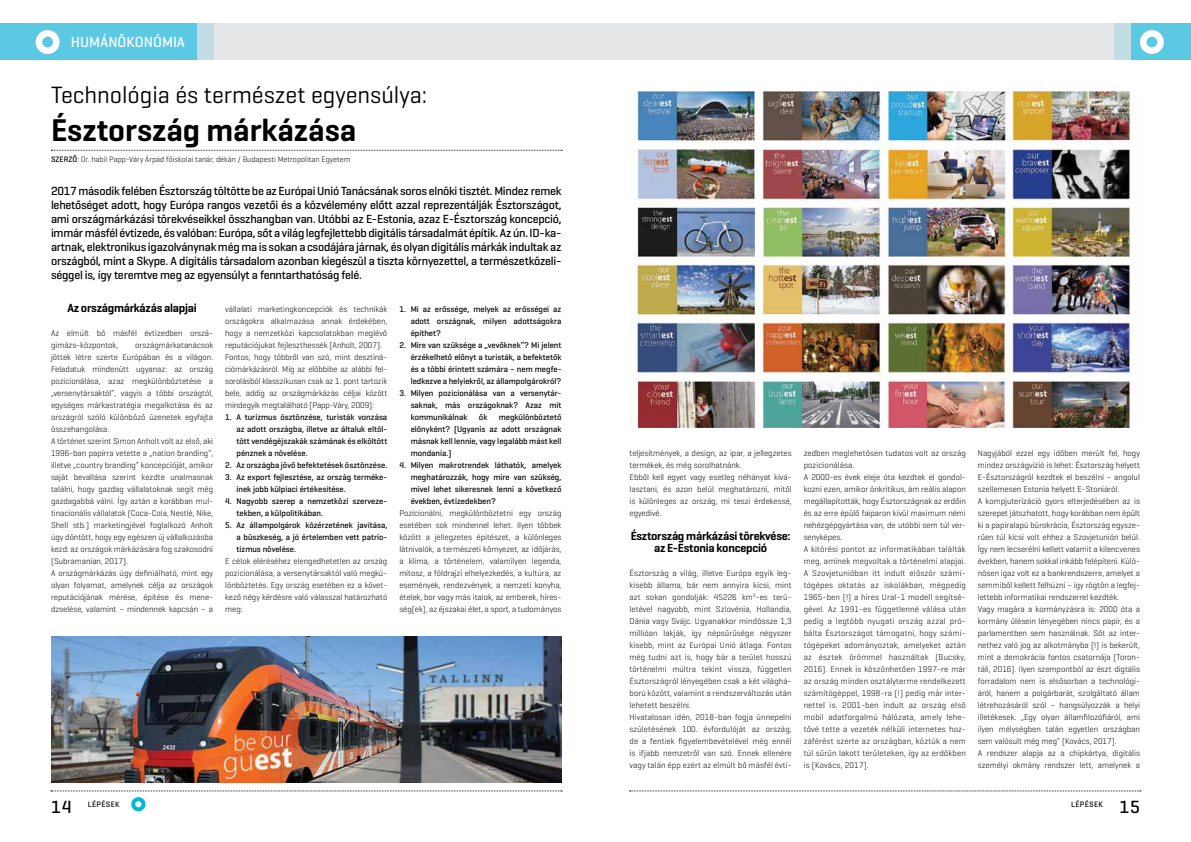
<style>
.page{position:relative;width:1191px;height:842px;background:#fff}
.page>*{position:absolute;margin:0;border:0;box-sizing:border-box;transform-origin:0 0}
.t1{font:600 32px "Geogrotesque";color:#000}
.t2{font:24px "Geogrotesque";color:#000}
.t3{font:500 18px "Geogrotesque";color:#000}
.t4{font:500 15px "Geogrotesque";color:#fff}
.t5{font:500 12px/14px "Geogrotesque";letter-spacing:-.02em;color:#000;text-align:justify}
.t6{font:600 12px/12px "Geogrotesque";letter-spacing:-.02em;color:#000;text-align:center}
.t7{font:300 8.5px/12px "Geogrotesque";color:#000}
.t8{font:300 8.5px/12px "Geogrotesque";letter-spacing:.02em;color:#000}
.t9{font:500 8.5px/12px "Geogrotesque";color:#000;text-align:justify}
.t10{font:300 8px "Geogrotesque";color:#000}
.t11{font:500 8px "Geogrotesque";letter-spacing:.04em;color:#000}
.s1{font-weight:500}
</style>
<div class="page">
<div style="left:595px;top:23px;width:596px;height:37px;background:#e6e7e8"></div>
<div style="left:0;top:23px;width:595px;height:37px;background:#e6e7e8"></div>
<svg style="left:629px;top:791px;width:512px;height:1px"></svg>
<div style="left:28px;top:23px;width:186px;height:37px;background:#c2dde4"></div>
<div style="left:0;top:23px;width:197px;height:37px;background:#5bc9e3"></div>
<svg style="left:36px;top:30px;width:24px;height:24px"></svg>
<svg style="left:51px;top:791px;width:511px;height:20px"></svg>
<div style="left:1114px;top:23px;width:77px;height:37px;background:#c2dde4"></div>
<div style="left:1131px;top:23px;width:60px;height:37px;background:#5bc9e3"></div>
<svg style="left:1140px;top:30px;width:23px;height:24px"></svg>
<svg style="left:51px;top:150px;width:511px;height:1px"></svg>
<img style="left:634px;top:91px;width:502px;height:336px">
<img style="left:51px;top:636px;width:510px;height:146px">
<h3 class="t4" style="left:71px;top:32px;width:116px">HUMÁNÖKONÓMIA</h3>
<h2 class="t2" style="left:51px;top:80px;width:378px">Technológia és természet egyensúlya:</h2>
<h1 class="t1" style="left:51px;top:111px;width:307px">Észtország márkázása</h1>
<p class="t10" style="left:51px;top:155px;width:301px"><span class="s1">SZERZŐ</span>: Dr. habil Papp-Váry Árpád főiskolai tanár, dékán / Budapesti Metropolitan Egyetem</p>
<p class="t5" style="left:51px;top:183px;width:512px">2017 második felében Észtország töltötte be az Európai Unió Tanácsának soros elnöki tisztét. Mindez remek lehetőséget adott, hogy Európa rangos vezetői és a közvélemény előtt azzal reprezentálják Észtországot, ami országmárkázási törekvéseikkel összhangban van. Utóbbi az E-Estonia, azaz E-Észtország koncepció, immár másfél évtizede, és valóban: Európa, sőt a világ legfejlettebb digitális társadalmát építik. Az ún. ID-ka&shy;artnak, elektronikus igazolványnak még ma is sokan a csodájára járnak, és olyan digitális márkák indultak az országból, mint a Skype. A digitális társadalom azonban kiegészül a tiszta környezettel, a természetközeli&shy;séggel is, így teremtve meg az egyensúlyt a fenntarthatóság felé.</p>
<h3 class="t6" style="left:67px;top:302px;width:131px">Az országmárkázás alapjai</h3>
<p class="t7" style="left:51px;top:327px;width:164px">Az elmúlt bő másfél évtizedben orszá&shy;gimázs-központok,</p>
<p class="t7" style="left:225px;top:303px;width:164px">vállalati marketingkoncepciók és technikák országokra alkalmazása annak érdekében, hogy a nemzetközi kapcsolatokban meglévő reputációjukat fejleszthessék (Anholt, 2007).<br>Fontos, hogy többről van szó, mint desztiná&shy;ciómárkázásról. Míg az előbbibe az alábbi fel&shy;sorolásból klasszikusan csak az 1. pont tartozik bele, addig az országmárkázás céljai között mindegyik megtalálható (Papp-Váry, 2009):</p>
<p class="t9" style="left:236px;top:411px;width:152px;text-indent:-11px">1. A turizmus ösztönzése, turisták vonzása az adott országba, illetve az általuk eltöl&shy;tött vendégéjszakák számának és elköltött pénznek a növelése.</p>
<p class="t9" style="left:225px;top:459px;width:164px">2. Az országba jövő befektetések ösztönzése.</p>
<p class="t9" style="left:236px;top:471px;width:152px;text-indent:-11px">3. Az export fejlesztése, az ország terméke&shy;inek jobb külpiaci értékesítése.</p>
<p class="t9" style="left:236px;top:495px;width:152px;text-indent:-11px">4. Nagyobb szerep a nemzetközi szerveze&shy;tekben, a külpolitikában.</p>
<p class="t9" style="left:236px;top:519px;width:152px;text-indent:-11px">5. Az állampolgárok közérzetének javítása, a büszkeség, a jó értelemben vett patrio&shy;tizmus növelése.</p>
<p class="t7" style="left:225px;top:555px;width:164px;text-align:justify">E célok eléréséhez elengedhetetlen az ország pozicionálása, a versenytársaktól való megkü&shy;lönböztetés. Egy ország esetében ez a követ&shy;kező négy kérdésre való válasszal határozható meg:</p>
<p class="t9" style="left:411px;top:303px;width:152px;text-indent:-11px">1. Mi az erőssége, melyek az erősségei az adott országnak, milyen adottságokra építhet?</p>
<p class="t9" style="left:411px;top:339px;width:152px;text-indent:-11px">2. Mire van szüksége a „vevőknek”? Mi jelent érzékelhető előnyt a turisták, a befektetők és a többi érintett számára – nem megfe&shy;ledkezve a helyiekről, az állampolgárokról?</p>
<p class="t9" style="left:411px;top:387px;width:152px;text-indent:-11px">3. Milyen pozicionálása van a versenytár&shy;saknak, más országoknak? Azaz mit kommunikálnak</p>
<p class="t7" style="left:51px;top:339px;width:164px;text-indent:84px">országmárkatanácsok jöttek létre szerte Európában és a világon.<br>Feladatuk mindenütt ugyanaz: az ország pozicionálása, azaz megkülönböztetése a „versenytársaktól”, vagyis a többi országtól, egységes márkastratégia megalkotása és az országról szóló különböző üzenetek egyfajta összehangolása.<br>A történet szerint Simon Anholt volt az első, aki 1996-ban papírra vetette a „nation branding”, illetve „country branding” koncepcióját, amikor saját bevallása szerint kezdte unalmasnak találni, hogy gazdag vállalatoknak segít még gazdagabbá válni. Így aztán a korábban mul&shy;tinacionális vállalatok (Coca-Cola, Nestlé, Nike, Shell stb.) marketingjével foglalkozó Anholt úgy döntött, hogy egy egészen új vállalkozásba kezd: az országok márkázására fog szakosodni (Subramanian, 2017).<br>A országmárkázás úgy definiálható, mint egy olyan folyamat, amelynek célja az országok reputációjának mérése, építése és mene&shy;dzselése, valamint – mindennek kapcsán – a</p>
<p class="t9" style="left:411px;top:411px;width:152px;text-indent:88px">megkülönböztető előnyként? (Ugyanis az adott országnak másnak kell lennie, vagy legalább mást kell mondania.)</p>
<p class="t9" style="left:411px;top:459px;width:152px;text-indent:-11px">4. Milyen makrotrendek láthatók, amelyek meghatározzák, hogy mire van szükség, mivel lehet sikeresnek lenni a következő években, évtizedekben?</p>
<p class="t7" style="left:399px;top:507px;width:164px;text-align:justify">Pozícionálni, megkülönböztetni egy ország esetében sok mindennel lehet. Ilyen többek között a jellegzetes építészet, a különleges látnivalók, a természeti környezet, az időjárás, a klíma, a történelem, valamilyen legenda, mítosz, a földrajzi elhelyezkedés, a kultúra, az események, rendezvények, a nemzeti konyha, ételek, bor vagy más italok, az emberek, híres&shy;ség(ek), az éjszakai élet, a sport, a tudományos</p>
<p class="t9" style="left:479px;top:411px;width:10px">ők</p>
<p class="t7" style="left:629px;top:447px;width:164px">teljesítmények, a design, az ipar, a jellegzetes termékek, és még sorolhatnánk.<br>Ebből kell egyet vagy esetleg néhányat kivá&shy;lasztani, és azon belül meghatározni, mitől is különleges az ország, mi teszi érdekessé, egyedivé.</p>
<h3 class="t6" style="left:630px;top:530px;width:161px">Észtország márkázási törekvése: az E-Estonia koncepció</h3>
<p class="t7" style="left:629px;top:567px;width:164px">Észtország a világ, illetve Európa egyik leg&shy;kisebb állama, bár nem annyira kicsi, mint azt sokan gondolják: 45226 km<sup>2</sup>-es terü&shy;letével nagyobb, mint Szlovénia, Hollandia, Dánia vagy Svájc. Ugyanakkor mindössze 1,3 millióan lakják, így népsűrűsége négyszer kisebb, mint az Európai Unió átlaga. Fontos még tudni azt is, hogy bár a terület hosszú történelmi múltra tekint vissza, független Észtországról lényegében csak a két világhá&shy;ború között, valamint a rendszerváltozás után lehetett beszélni.<br>Hivatalosan idén, 2018-ban fogja ünnepelni születésének 100. évfordulóját az ország, de a fentiek figyelembevételével még ennél is ifjabb nemzetről van szó. Ennek ellenére vagy talán épp ezért az elmúlt bő másfél évti-</p>
<p class="t8" style="left:803px;top:447px;width:164px">zedben meglehetősen tudatos volt az ország pozicionálása.<br>A 2000-es évek eleje óta kezdtek el gondol&shy;kozni ezen, amikor önkritikus, ám reális alapon megállapították, hogy Észtországnak az erdőin és az erre épülő faiparon kívül maximum némi nehézgépgyártása van, de utóbbi sem túl ver&shy;senyképes.<br>A kitörési pontot az informatikában találták meg, aminek megvoltak a történelmi alapjai.<br>A Szovjetunióban itt indult először számí&shy;tógépes oktatás az iskolákban, mégpedig 1965-ben (!) a híres Ural-1 modell segítsé&shy;gével. Az 1991-es függetlenné válása után pedig a legtöbb nyugati ország azzal pró&shy;bálta Észtországot támogatni, hogy számí&shy;tógépeket adományoztak, amelyeket aztán az észtek örömmel használtak (Bucsky, 2016). Ennek is köszönhetően 1997-re már az ország minden osztályterme rendelkezett számítógéppel, 1998-ra (!) pedig már inter&shy;nettel is. 2001-ben indult az ország első mobil adatforgalmú hálózata, amely lehe&shy;tővé tette a vezeték nélküli internetes hoz&shy;záférést szerte az országban, köztük a nem túl sűrűn lakott területeken, így az erdőkben is (Kovács, 2017).</p>
<p class="t7" style="left:977px;top:447px;width:164px">Nagyjából ezzel egy időben merült fel, hogy mindez országvízió is lehet: Észtország helyett E-Észtországról kezdtek el beszélni – angolul szellemesen Estonia helyett E-Stoniáról.<br>A kompjuterizáció gyors elterjedésében az is szerepet játszhatott, hogy korábban nem épült ki a papíralapú bürokrácia, Észtország egysze&shy;rűen túl kicsi volt ehhez a Szovjetunión belül.<br>Így nem lecserélni kellett valamit a kilencvenes években, hanem sokkal inkább felépíteni. Külö&shy;nösen igaz volt ez a bankrendszerre, amelyet a semmiből kellett felhúzni – így rögtön a legfej&shy;lettebb informatikai rendszerrel kezdték.<br>Vagy magára a kormányzásra is: 2000 óta a kormány ülésein lényegében nincs papír, és a parlamentben sem használnak. Sőt az inter&shy;nethez való jog az alkotmányba (!) is bekerült, mint a demokrácia fontos csatornája (Toron&shy;táli, 2016). Ilyen szempontból az észt digtális forradalom nem is elsősorban a technológi&shy;áról, hanem a polgárbarát, szolgáltató állam létrehozásáról szól – hangsúlyozzák a helyi illetékesek. „Egy olyan államfilozófiáról, ami ilyen mélységben talán egyetlen országban sem valósult még meg” (Kovács, 2017).<br>A rendszer alapja az a chipkártya, digitális személyi okmány rendszer lett, amelynek a</p>
<p class="t11" style="left:88px;top:799px;width:33px">LÉPÉSEK</p>
<p class="t11" style="left:1071px;top:799px;width:33px">LÉPÉSEK</p>
<h3 class="t3" style="left:51px;top:796px;width:22px">14</h3>
<h3 class="t3" style="left:1119px;top:796px;width:22px">15</h3>
</div>
